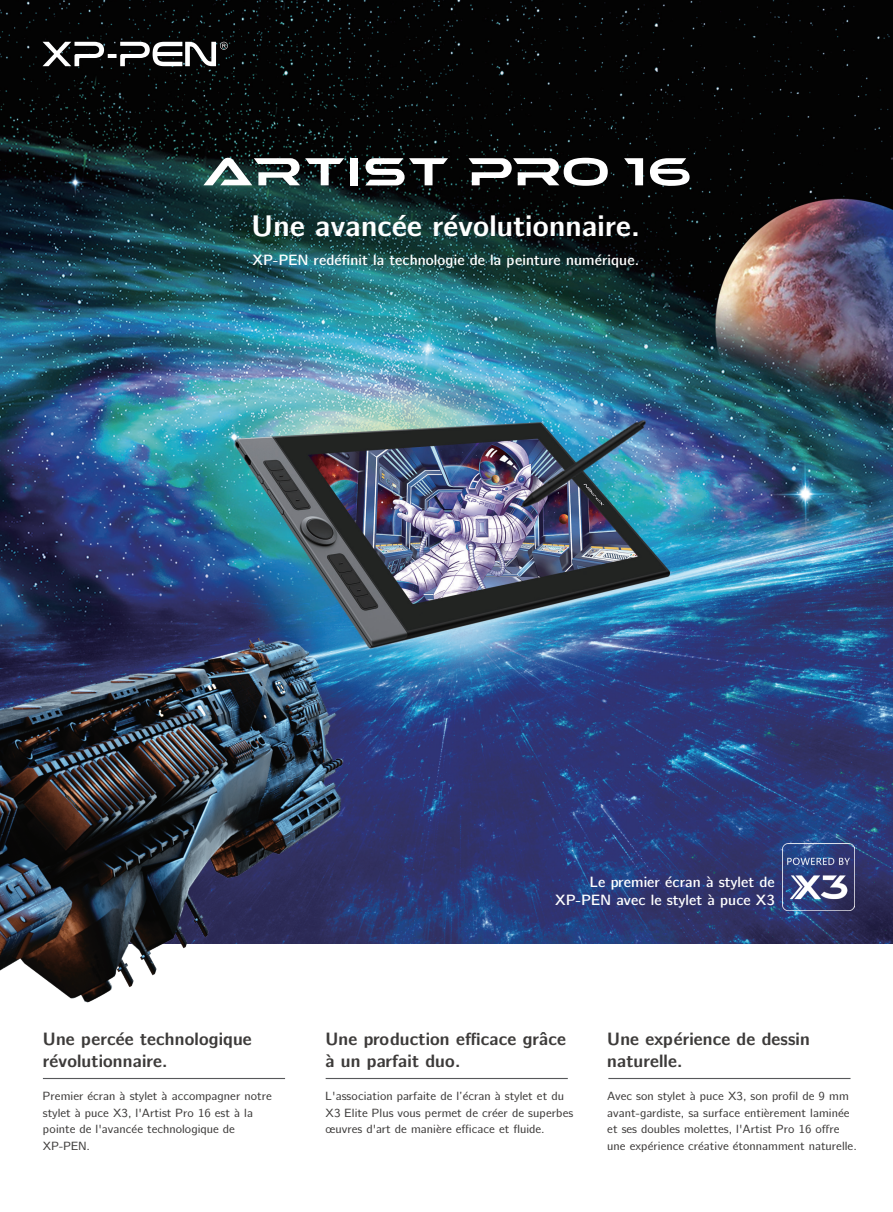
<style>
.page{position:relative;width:893px;height:1212px;background:#fff}
.page>*{position:absolute;margin:0;border:0;box-sizing:border-box;transform-origin:0 0}
.t1{font:700 30px "Hebert Sans";color:#fff}
.t2{font:700 18px/21.6px "Hebert Sans";color:#3d3b3a}
.t3{font:500 15px/18px "Hebert Sans";color:#fff;text-align:right}
.t4{font:300 12px/16.5px "Hebert Sans";color:#3d3b3a}
</style>
<div class="page">
<img style="left:0;top:0;width:893px;height:943px">
<svg style="left:43px;top:42px;width:185px;height:24px"></svg>
<img style="left:783px;top:843px;width:72px;height:67px">
<div style="left:350px;top:158px;width:8px;height:27px;background:#fff"></div>
<svg style="left:624px;top:158px;width:19px;height:27px"></svg>
<svg style="left:650px;top:158px;width:40px;height:28px"></svg>
<svg style="left:365px;top:158px;width:83px;height:27px"></svg>
<svg style="left:203px;top:158px;width:141px;height:27px"></svg>
<svg style="left:468px;top:158px;width:140px;height:28px"></svg>
<img style="left:0;top:638px;width:343px;height:365px">
<hr style="left:43px;top:1078px;width:242px;height:1px;background:#57585a">
<hr style="left:326px;top:1078px;width:242px;height:1px;background:#57585a">
<hr style="left:608px;top:1078px;width:242px;height:1px;background:#57585a">
<h1 class="t1" style="left:252px;top:200px;width:390px">Une avancée révolutionnaire.</h1>
<p class="t3" style="left:253px;top:249px;width:388px">XP-PEN redéfinit la technologie de la peinture numérique.</p>
<p class="t3" style="left:555px;top:871px;width:221px">Le premier écran à stylet de<br>XP-PEN avec le stylet à puce X3</p>
<h2 class="t2" style="left:43px;top:1027px;width:211px">Une percée technologique révolutionnaire.</h2>
<h2 class="t2" style="left:325px;top:1027px;width:242px">Une production efficace grâce à un parfait duo.</h2>
<h2 class="t2" style="left:607px;top:1027px;width:204px">Une expérience de dessin naturelle.</h2>
<p class="t4" style="left:43px;top:1087px;width:230px">Premier écran à stylet à accompagner notre stylet à puce X3, l'Artist Pro 16 est à la pointe de l'avancée technologique de<br>XP-PEN.</p>
<p class="t4" style="left:607px;top:1087px;width:251px">Avec son stylet à puce X3, son profil de 9 mm avant-gardiste, sa surface entièrement laminée et ses doubles molettes, l'Artist Pro 16 offre une expérience créative étonnamment naturelle.</p>
<p class="t4" style="left:325px;top:1087px;width:249px">L'association parfaite de l’écran à stylet et du<br>X3 Elite Plus vous permet de créer de superbes œuvres d'art de manière efficace et fluide.</p>
</div>
